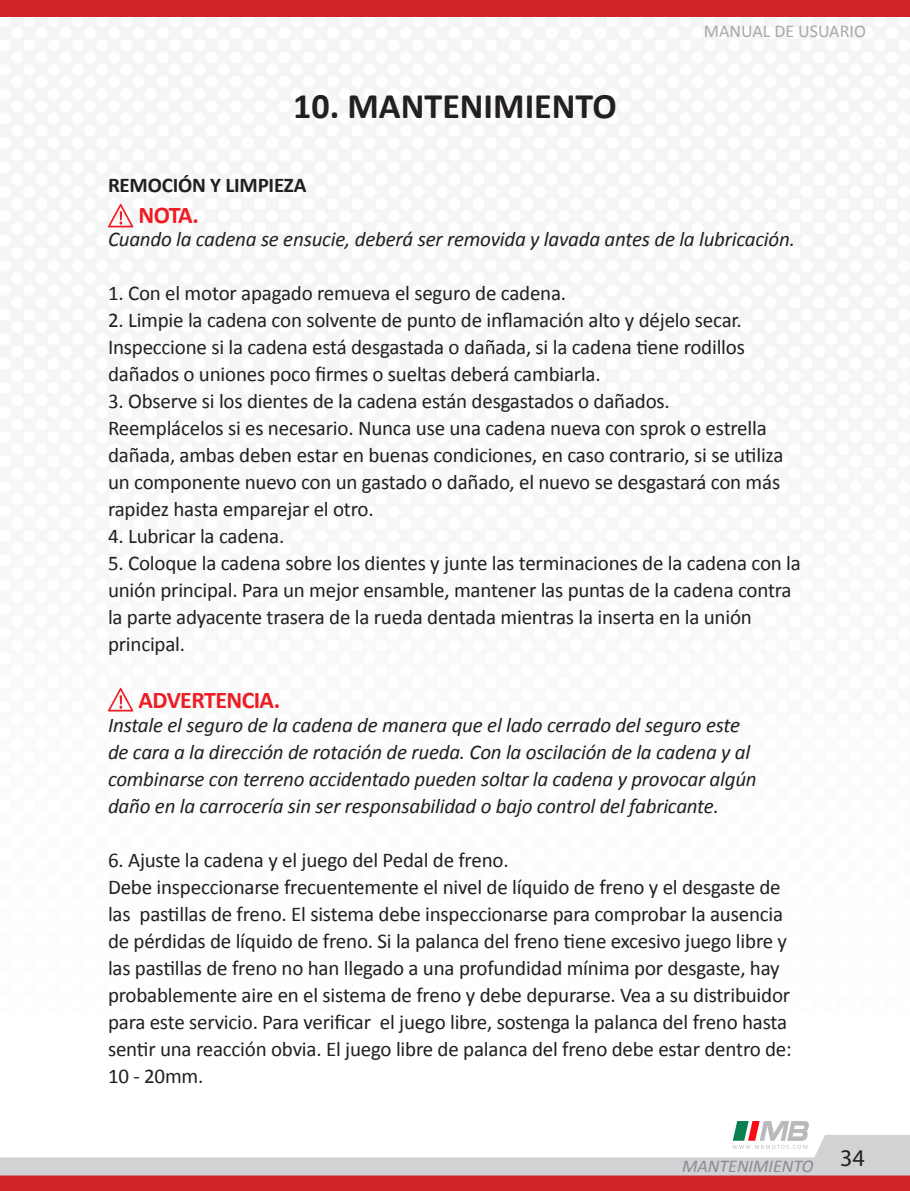
<style>
.page{position:relative;width:910px;height:1191px;background:#fff}
.page>*{position:absolute;margin:0;border:0;box-sizing:border-box;transform-origin:0 0}
.t1{font:700 36px "Calibri";color:#231f20}
.t2{font:700 24px "Calibri";letter-spacing:-.025em;color:#ee1d23}
.t3{font:24px "Myriad Pro";color:#231f20}
.t4{font:21px/27px "Calibri";letter-spacing:-.01em;color:#231f20}
.t5{font:italic 21px/27px "Calibri";letter-spacing:-.01em;color:#231f20}
.t6{font:700 21px "Calibri";letter-spacing:-.01em;color:#231f20}
.t7{font:18px "Calibri";color:#a8a9ad}
.t8{font:italic 18px "Calibri";color:#8a8c8f}
</style>
<div class="page">
<div style="left:0;top:0;width:910px;height:17px;background:#d1232a"></div>
<svg style="left:0;top:1121px;width:910px;height:70px"></svg>
<svg style="left:108px;top:688px;width:25px;height:23px"></svg>
<svg style="left:108px;top:204px;width:25px;height:23px"></svg>
<p class="t1" style="left:293px;top:83px;width:325px">10. MANTENIMIENTO</p>
<p class="t7" style="left:704px;top:20px;width:164px">MANUAL DE USUARIO</p>
<p class="t6" style="left:108px;top:171px;width:200px">REMOCIÓN Y LIMPIEZA</p>
<p class="t5" style="left:108px;top:225px;width:688px">Cuando la cadena se ensucie, deberá ser removida y lavada antes de la lubricación.</p>
<p class="t4" style="left:108px;top:279px;width:460px">1. Con el motor apagado remueva el seguro de cadena.</p>
<p class="t4" style="left:108px;top:306px;width:638px">2. Limpie la cadena con solvente de punto de inflamación alto y déjelo secar.<br>Inspeccione si la cadena está desgastada o dañada, si la cadena tiene rodillos dañados o uniones poco firmes o sueltas deberá cambiarla.</p>
<p class="t4" style="left:108px;top:387px;width:563px">3. Observe si los dientes de la cadena están desgastados o dañados.</p>
<p class="t4" style="left:108px;top:414px;width:677px">Reemplácelos si es necesario. Nunca use una cadena nueva con sprok o estrella dañada, ambas deben estar en buenas condiciones, en caso contrario, si se utiliza un componente nuevo con un gastado o dañado, el nuevo se desgastará con más rapidez hasta emparejar el otro.</p>
<p class="t4" style="left:108px;top:522px;width:178px">4. Lubricar la cadena.</p>
<p class="t4" style="left:108px;top:549px;width:694px">5. Coloque la cadena sobre los dientes y junte las terminaciones de la cadena con la unión principal. Para un mejor ensamble, mantener las puntas de la cadena contra la parte adyacente trasera de la rueda dentada mientras la inserta en la unión principal.</p>
<p class="t2" style="left:139px;top:200px;width:62px">NOTA.</p>
<p class="t2" style="left:139px;top:684px;width:143px">ADVERTENCIA.</p>
<p class="t5" style="left:108px;top:711px;width:650px">Instale el seguro de la cadena de manera que el lado cerrado del seguro este de cara a la dirección de rotación de rueda. Con la oscilación de la cadena y al combinarse con terreno accidentado pueden soltar la cadena y provocar algún daño en la carrocería sin ser responsabilidad o bajo control del fabricante.</p>
<p class="t4" style="left:108px;top:846px;width:402px">6. Ajuste la cadena y el juego del Pedal de freno.</p>
<p class="t4" style="left:108px;top:873px;width:674px">Debe inspeccionarse frecuentemente el nivel de líquido de freno y el desgaste de</p>
<p class="t4" style="left:108px;top:900px;width:685px">las pastillas de freno. El sistema debe inspeccionarse para comprobar la ausencia de pérdidas de líquido de freno. Si la palanca del freno tiene excesivo juego libre y las pastillas de freno no han llegado a una profundidad mínima por desgaste, hay probablemente aire en el sistema de freno y debe depurarse. Vea a su distribuidor para este servicio. Para verificar el juego libre, sostenga la palanca del freno hasta sentir una reacción obvia. El juego libre de palanca del freno debe estar dentro de:<br>10 - 20mm.</p>
<p class="t8" style="left:682px;top:1153px;width:133px">MANTENIMIENTO</p>
<p class="t3" style="left:840px;top:1142px;width:26px">34</p>
</div>
